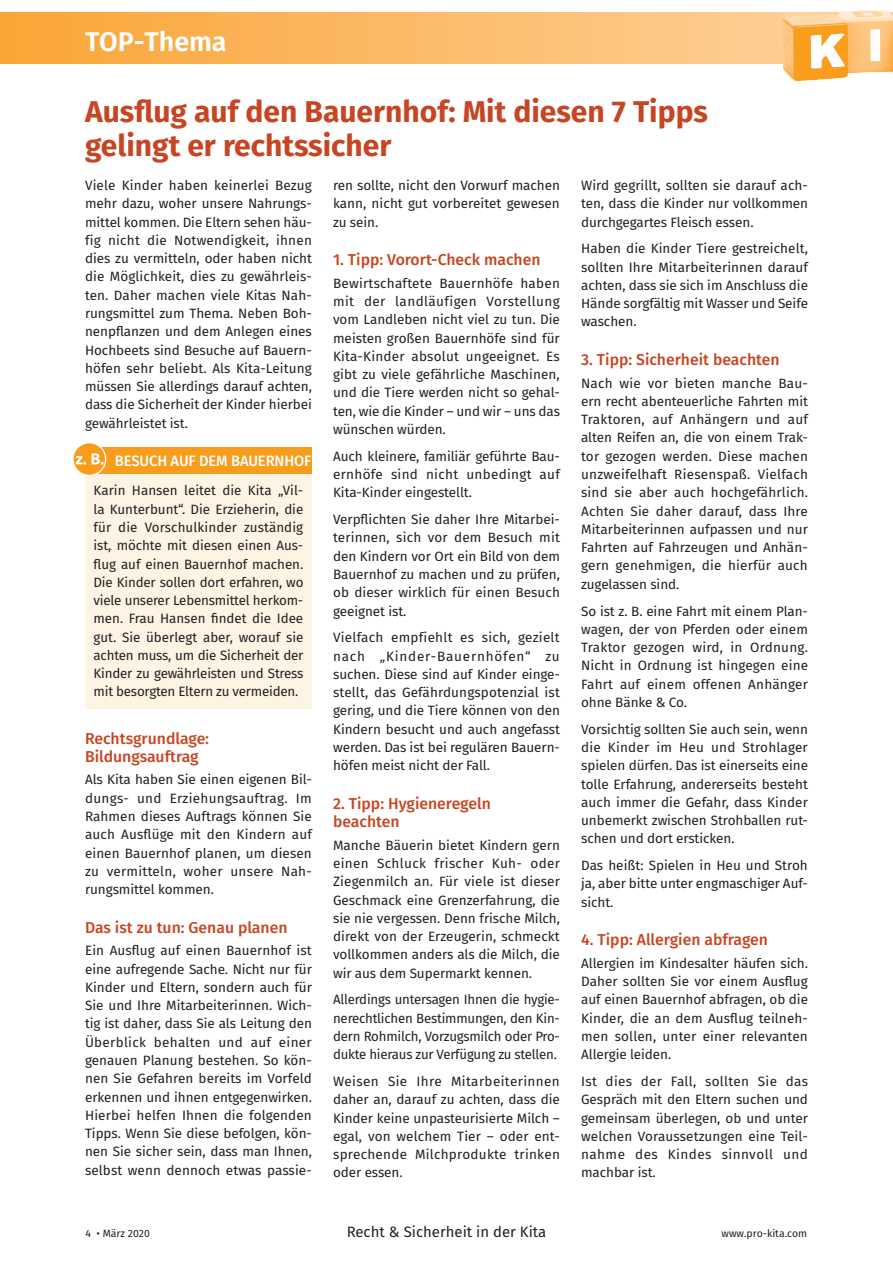
<style>
.page{position:relative;width:893px;height:1263px;background:#fff}
.page>*{position:absolute;margin:0;border:0;box-sizing:border-box;transform-origin:0 0}
.t1{font:700 30px/34.8px "Fira Sans";color:#c74522}
.t2{font:600 27px "Fira Sans";letter-spacing:-.005em;color:#fff}
.t3{font:500 15.75px/18.3px "Fira Sans";color:#c74522}
.t4{font:15px "Fira Sans";color:#231f20}
.t5{font:500 15px "Fira Sans";letter-spacing:-.005em;color:#fff}
.t6{font:13.5px/18.3px "Fira Sans";letter-spacing:-.005em;color:#231f20;text-align:justify}
.t7{font:10.5px "Fira Sans";letter-spacing:-.005em;color:#231f20}
</style>
<div class="page">
<svg style="left:0;top:13px;width:782px;height:51px;background:#fbb964"></svg>
<img style="left:782px;top:12px;width:66px;height:69px">
<img style="left:795px;top:10px;width:98px;height:65px">
<div style="left:85px;top:447px;width:227px;height:27px;background:#f89c1c"></div>
<div style="left:85px;top:474px;width:227px;height:234px;background:#fef4e4"></div>
<div style="left:73px;top:443px;width:33px;height:32px;background:#f89c1c;border-radius:50%"></div>
<div style="left:72px;top:442px;width:34px;height:34px;border:1px solid #fff;border-radius:50%"></div>
<svg style="left:76px;top:453px;width:28px;height:12px"></svg>
<h2 class="t2" style="left:85px;top:19px;width:143px">TOP-Thema</h2>
<h1 class="t1" style="left:85px;top:92px;width:624px">Ausflug auf den Bauernhof: Mit diesen 7 Tipps gelingt er rechtssicher</h1>
<p class="t6" style="left:85px;top:176px;width:228px">Viele Kinder haben keinerlei Bezug mehr dazu, woher unsere Nahrungs&shy;mittel kommen. Die Eltern sehen häu&shy;fig nicht die Notwendigkeit, ihnen dies zu vermitteln, oder haben nicht die Möglichkeit, dies zu gewährleis&shy;ten. Daher machen viele Kitas Nah&shy;rungsmittel zum Thema. Neben Boh&shy;nenpflanzen und dem Anlegen eines Hochbeets sind Besuche auf Bauern&shy;höfen sehr beliebt. Als Kita-Leitung müssen Sie allerdings darauf achten, dass die Sicherheit der Kinder hierbei gewährleistet ist.</p>
<p class="t5" style="left:115px;top:449px;width:198px">BESUCH AUF DEM BAUERNHOF</p>
<p class="t6" style="left:94px;top:481px;width:211px">Karin Hansen leitet die Kita „Vil&shy;la Kunterbunt“. Die Erzieherin, die für die Vorschulkinder zuständig ist, möchte mit diesen einen Aus&shy;flug auf einen Bauernhof machen.<br>Die Kinder sollen dort erfahren, wo viele unserer Lebensmittel herkom&shy;men. Frau Hansen findet die Idee gut. Sie überlegt aber, worauf sie achten muss, um die Sicherheit der Kinder zu gewährleisten und Stress mit besorgten Eltern zu vermeiden.</p>
<p class="t3" style="left:85px;top:728px;width:126px">Rechtsgrundlage:<br>Bildungsauftrag</p>
<p class="t6" style="left:85px;top:770px;width:228px">Als Kita haben Sie einen eigenen Bil&shy;dungs- und Erziehungsauftrag. Im Rahmen dieses Auftrags können Sie auch Ausflüge mit den Kindern auf einen Bauernhof planen, um diesen zu vermitteln, woher unsere Nah&shy;rungsmittel kommen.</p>
<p class="t3" style="left:85px;top:917px;width:204px">Das ist zu tun: Genau planen</p>
<p class="t6" style="left:85px;top:941px;width:228px">Ein Ausflug auf einen Bauernhof ist eine aufregende Sache. Nicht nur für Kinder und Eltern, sondern auch für Sie und Ihre Mitarbeiterinnen. Wich&shy;tig ist daher, dass Sie als Leitung den Überblick behalten und auf einer genauen Planung bestehen. So kön&shy;nen Sie Gefahren bereits im Vorfeld erkennen und ihnen entgegenwirken.<br>Hierbei helfen Ihnen die folgenden Tipps. Wenn Sie diese befolgen, kön&shy;nen Sie sicher sein, dass man Ihnen, selbst wenn dennoch etwas passie-</p>
<p class="t6" style="left:581px;top:176px;width:228px">Wird gegrillt, sollten sie darauf ach&shy;ten, dass die Kinder nur vollkommen durchgegartes Fleisch essen.</p>
<p class="t6" style="left:581px;top:239px;width:228px">Haben die Kinder Tiere gestreichelt, sollten Ihre Mitarbeiterinnen darauf achten, dass sie sich im Anschluss die Hände sorgfältig mit Wasser und Seife waschen.</p>
<p class="t3" style="left:581px;top:350px;width:200px">3. Tipp: Sicherheit beachten</p>
<p class="t6" style="left:581px;top:373px;width:228px">Nach wie vor bieten manche Bau&shy;ern recht abenteuerliche Fahrten mit Traktoren, auf Anhängern und auf alten Reifen an, die von einem Trak&shy;tor gezogen werden. Diese machen unzweifelhaft Riesenspaß. Vielfach sind sie aber auch hochgefährlich.<br>Achten Sie daher darauf, dass Ihre Mitarbeiterinnen aufpassen und nur Fahrten auf Fahrzeugen und Anhän&shy;gern genehmigen, die hierfür auch zugelassen sind.</p>
<p class="t6" style="left:581px;top:601px;width:228px">So ist z. B. eine Fahrt mit einem Plan&shy;wagen, der von Pferden oder einem Traktor gezogen wird, in Ordnung.<br>Nicht in Ordnung ist hingegen eine Fahrt auf einem offenen Anhänger ohne Bänke &amp; Co.</p>
<p class="t6" style="left:581px;top:719px;width:228px">Vorsichtig sollten Sie auch sein, wenn die Kinder im Heu und Strohlager spielen dürfen. Das ist einerseits eine tolle Erfahrung, andererseits besteht auch immer die Gefahr, dass Kinder unbemerkt zwischen Strohballen rut&shy;schen und dort ersticken.</p>
<p class="t6" style="left:581px;top:856px;width:228px">Das heißt: Spielen in Heu und Stroh ja, aber bitte unter engmaschiger Auf&shy;sicht.</p>
<p class="t3" style="left:581px;top:930px;width:188px">4. Tipp: Allergien abfragen</p>
<p class="t6" style="left:581px;top:954px;width:228px">Allergien im Kindesalter häufen sich.<br>Daher sollten Sie vor einem Ausflug auf einen Bauernhof abfragen, ob die Kinder, die an dem Ausflug teilneh&shy;men sollen, unter einer relevanten Allergie leiden.</p>
<p class="t6" style="left:581px;top:1072px;width:228px">Ist dies der Fall, sollten Sie das Gespräch mit den Eltern suchen und gemeinsam überlegen, ob und unter welchen Voraussetzungen eine Teil&shy;nahme des Kindes sinnvoll und machbar ist.</p>
<p class="t6" style="left:333px;top:176px;width:228px">ren sollte, nicht den Vorwurf machen kann, nicht gut vorbereitet gewesen zu sein.</p>
<p class="t3" style="left:333px;top:250px;width:209px">1. Tipp: Vorort-Check machen</p>
<p class="t6" style="left:333px;top:273px;width:228px">Bewirtschaftete Bauernhöfe haben mit der landläufigen Vorstellung vom Landleben nicht viel zu tun. Die meisten großen Bauernhöfe sind für Kita-Kinder absolut ungeeignet. Es gibt zu viele gefährliche Maschinen, und die Tiere werden nicht so gehal&shy;ten, wie die Kinder – und wir – uns das wünschen würden.</p>
<p class="t6" style="left:333px;top:447px;width:228px">Auch kleinere, familiär geführte Bau&shy;ernhöfe sind nicht unbedingt auf Kita-Kinder eingestellt.</p>
<p class="t6" style="left:333px;top:510px;width:228px">Verpflichten Sie daher Ihre Mitarbei&shy;terinnen, sich vor dem Besuch mit den Kindern vor Ort ein Bild von dem Bauernhof zu machen und zu prüfen, ob dieser wirklich für einen Besuch geeignet ist.</p>
<p class="t6" style="left:333px;top:628px;width:228px">Vielfach empfiehlt es sich, gezielt nach „Kinder-Bauernhöfen“ zu suchen. Diese sind auf Kinder einge&shy;stellt, das Gefährdungspotenzial ist gering, und die Tiere können von den Kindern besucht und auch angefasst werden. Das ist bei regulären Bauern&shy;höfen meist nicht der Fall.</p>
<p class="t3" style="left:333px;top:793px;width:159px">2. Tipp: Hygieneregeln beachten</p>
<p class="t6" style="left:333px;top:835px;width:228px">Manche Bäuerin bietet Kindern gern einen Schluck frischer Kuh- oder Ziegenmilch an. Für viele ist dieser Geschmack eine Grenzerfahrung, die sie nie vergessen. Denn frische Milch, direkt von der Erzeugerin, schmeckt vollkommen anders als die Milch, die wir aus dem Supermarkt kennen.</p>
<p class="t6" style="left:333px;top:990px;width:228px">Allerdings untersagen Ihnen die hygie&shy;nerechtlichen Bestimmungen, den Kin&shy;dern Rohmilch, Vorzugsmilch oder Pro&shy;dukte hieraus zur Verfügung zu stellen.</p>
<p class="t6" style="left:333px;top:1072px;width:228px">Weisen Sie Ihre Mitarbeiterinnen daher an, darauf zu achten, dass die Kinder keine unpasteurisierte Milch – egal, von welchem Tier – oder ent&shy;sprechende Milchprodukte trinken oder essen.</p>
<p class="t7" style="left:85px;top:1225px;width:66px">4 • März 2020</p>
<p class="t4" style="left:347px;top:1220px;width:201px">Recht &amp; Sicherheit in der Kita</p>
<p class="t7" style="left:722px;top:1225px;width:87px">www.pro-kita.com</p>
</div>
